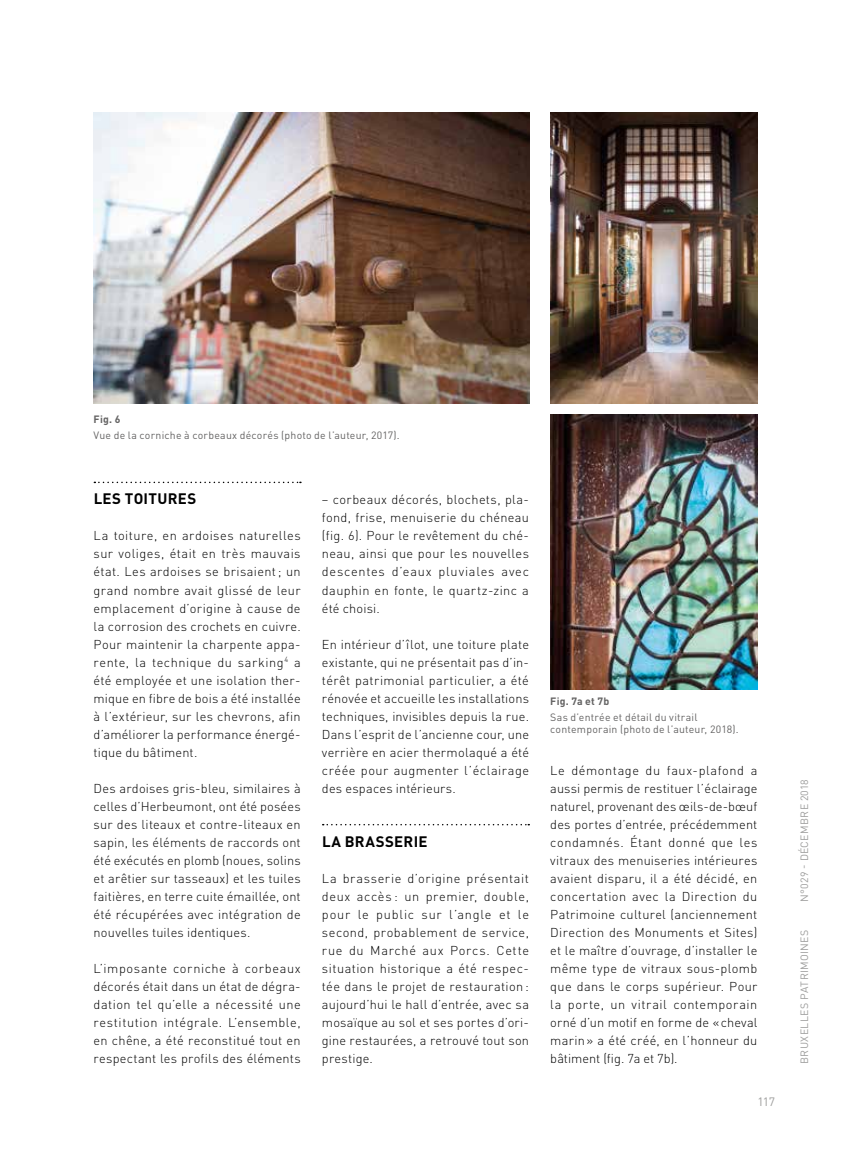
<style>
.page{position:relative;width:851px;height:1149px;background:#fff}
.page>*{position:absolute;margin:0;border:0;box-sizing:border-box;transform-origin:0 0}
.t1{font:700 15px "DINOT";letter-spacing:.02em;color:#000}
.t2{font:300 12.75px/18px "DINOT";letter-spacing:.02em;color:#000;text-align:justify}
.t3{font:12px "DINOT";color:#9d9d9c}
.t4{font:10.5px/12px "DINOT";letter-spacing:.025em;color:#646363}
.t5{font:10.5px "DINOT";letter-spacing:.035em;color:#9d9d9c}
.t6{font:700 10.5px "DINOT";letter-spacing:.02em;color:#646363}
</style>
<div class="page">
<svg style="left:322px;top:823px;width:207px;height:2px"></svg>
<svg style="left:94px;top:481px;width:207px;height:2px"></svg>
<img style="left:94px;top:112px;width:435px;height:291px">
<img style="left:550px;top:112px;width:207px;height:291px">
<img style="left:550px;top:415px;width:207px;height:274px">
<p class="t6" style="left:94px;top:412px;width:28px">Fig. 6</p>
<p class="t4" style="left:94px;top:429px;width:307px">Vue de la corniche à corbeaux décorés (photo de l’auteur, 2017).</p>
<p class="t1" style="left:94px;top:489px;width:104px">LES TOITURES</p>
<p class="t2" style="left:94px;top:526px;width:208px">La toiture, en ardoises naturelles sur voliges, était en très mauvais état. Les ardoises se brisaient; un grand nombre avait glissé de leur emplacement d’origine à cause de la corrosion des crochets en cuivre.<br>Pour maintenir la charpente appa&shy;rente, la technique du sarking<sup>4</sup> a été employée et une isolation ther&shy;mique en fibre de bois a été installée à l’extérieur, sur les chevrons, afin d’améliorer la performance énergé&shy;tique du bâtiment.</p>
<p class="t2" style="left:94px;top:778px;width:208px">Des ardoises gris-bleu, similaires à celles d’Herbeumont, ont été posées sur des liteaux et contre-liteaux en sapin, les éléments de raccords ont été exécutés en plomb (noues, solins et arêtier sur tasseaux) et les tuiles faitières, en terre cuite émaillée, ont été récupérées avec intégration de nouvelles tuiles identiques.</p>
<p class="t2" style="left:94px;top:958px;width:208px">L’imposante corniche à corbeaux décorés était dans un état de dégra&shy;dation tel qu’elle a nécessité une restitution intégrale. L’ensemble, en chêne, a été reconstitué tout en respectant les profils des éléments</p>
<p class="t2" style="left:322px;top:490px;width:208px">– corbeaux décorés, blochets, pla&shy;fond, frise, menuiserie du chéneau (fig. 6). Pour le revêtement du ché&shy;neau, ainsi que pour les nouvelles descentes d’eaux pluviales avec dauphin en fonte, le quartz-zinc a été choisi.</p>
<p class="t2" style="left:322px;top:634px;width:208px">En intérieur d’îlot, une toiture plate existante, qui ne présentait pas d’in&shy;térêt patrimonial particulier, a été rénovée et accueille les installations techniques, invisibles depuis la rue.<br>Dans l’esprit de l’ancienne cour, une verrière en acier thermolaqué a été créée pour augmenter l’éclairage des espaces intérieurs.</p>
<p class="t1" style="left:322px;top:831px;width:107px">LA BRASSERIE</p>
<p class="t2" style="left:322px;top:868px;width:208px">La brasserie d’origine présentait deux accès : un premier, double, pour le public sur l’angle et le second, probablement de service, rue du Marché aux Porcs. Cette situation historique a été respec&shy;tée dans le projet de restauration : aujourd’hui le hall d’entrée, avec sa mosaïque au sol et ses portes d’ori&shy;gine restaurées, a retrouvé tout son prestige.</p>
<p class="t6" style="left:550px;top:694px;width:60px">Fig. 7a et 7b</p>
<p class="t4" style="left:550px;top:711px;width:190px">Sas d’entrée et détail du vitrail contemporain (photo de l’auteur, 2018).</p>
<p class="t2" style="left:550px;top:760px;width:208px">Le démontage du faux-plafond a aussi permis de restituer l’éclairage naturel, provenant des œils-de-bœuf des portes d’entrée, précédemment condamnés. Étant donné que les vitraux des menuiseries intérieures avaient disparu, il a été décidé, en concertation avec la Direction du Patrimoine culturel (anciennement Direction des Monuments et Sites) et le maître d’ouvrage, d’installer le même type de vitraux sous-plomb que dans le corps supérieur. Pour la porte, un vitrail contemporain orné d’un motif en forme de «cheval marin» a été créé, en l’honneur du bâtiment (fig. 7a et 7b).</p>
<p class="t3" style="left:757px;top:1094px;width:19px">117</p>
<p class="t5" style="left:797px;top:901px;width:124px;rotate:-90deg">N°029 - DÉCEMBRE 2018</p>
<p class="t5" style="left:797px;top:1063px;width:136px;rotate:-90deg">BRUXELLES PATRIMOINES</p>
</div>
